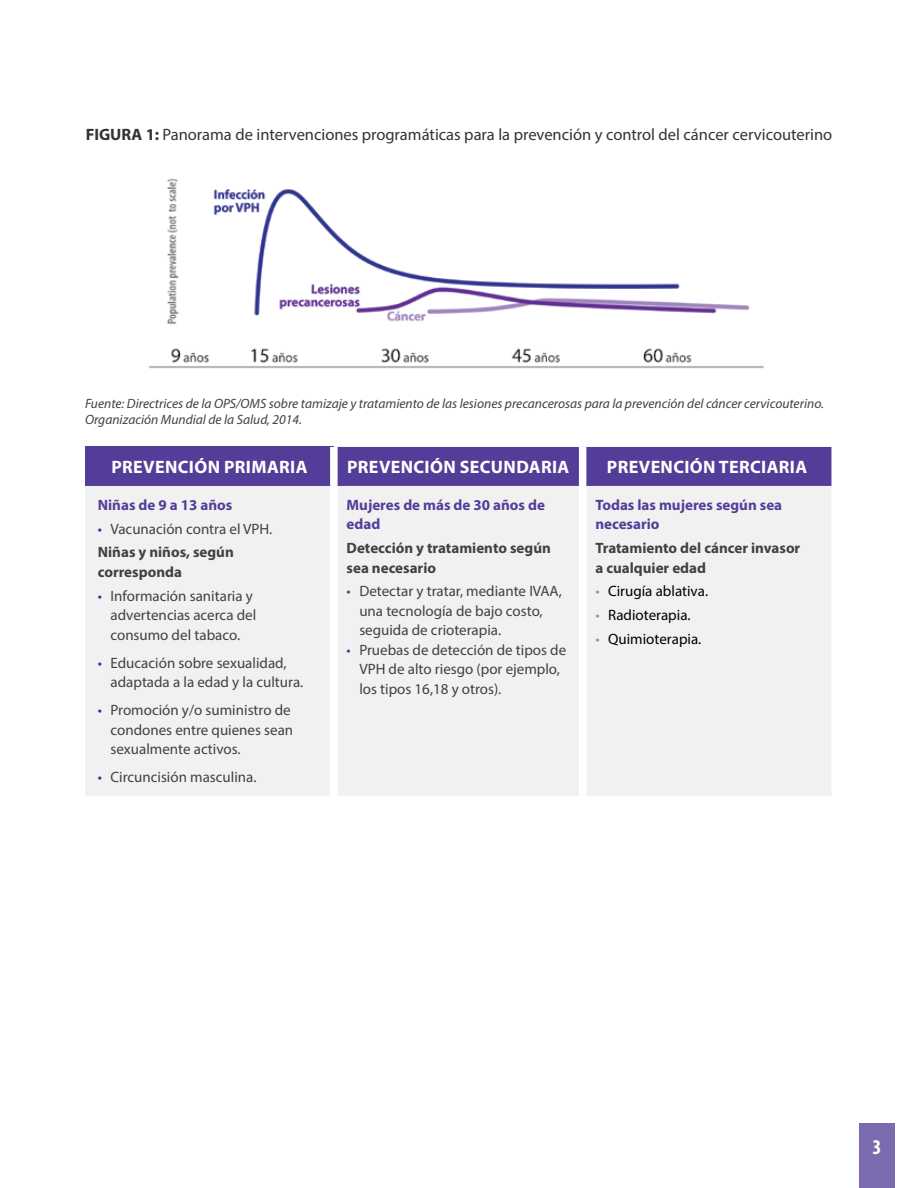
<style>
.page{position:relative;width:918px;height:1188px;background:#fff}
.page>*{position:absolute;margin:0;border:0;box-sizing:border-box;transform-origin:0 0}
.t1{font:700 condensed 21px "Myriad Pro";color:#fff}
.t2{font:700 18px "Myriad Pro";letter-spacing:.02em;color:#fff}
.t3{font:16.5px "Myriad Pro";color:#333}
.t4{font:15px/19.5px "Myriad Pro";color:#414042}
.t5{font:700 15px/19.5px "Myriad Pro";color:#414042}
.t6{font:700 15px/19.5px "Myriad Pro";color:#543d98}
.t7{font:15px "Myriad Pro";color:#000}
.t8{font:italic 13.5px/16.2px "Myriad Pro";color:#414042}
.s1{font-weight:700}
.s2{color:#2f318f}
.s3{color:#9a8cc3}
.s4{color:#543d98}
</style>
<div class="page">
<div style="left:859px;top:1123px;width:36px;height:65px;background:#7c6bb0"></div>
<img style="left:148px;top:178px;width:616px;height:191px">
<div style="left:85px;top:447px;width:249px;height:39px;background:#543d98"></div>
<div style="left:338px;top:447px;width:493px;height:39px;background:#543d98"></div>
<div style="left:85px;top:486px;width:746px;height:310px;background:#f1f1f2"></div>
<div style="left:330px;top:447px;width:8px;height:39px;background:#fff"></div>
<div style="left:579px;top:447px;width:7px;height:39px;background:#fff"></div>
<div style="left:330px;top:486px;width:8px;height:310px;background:#fff"></div>
<div style="left:579px;top:486px;width:7px;height:310px;background:#fff"></div>
<p class="t3" style="left:86px;top:124px;width:748px"><span class="s1">FIGURA 1:</span> Panorama de intervenciones programáticas para la prevención y control del cáncer cervicouterino</p>
<p class="t8" style="left:85px;top:395px;width:740px">Fuente: Directrices de la OPS/OMS sobre tamizaje y tratamiento de las lesiones precancerosas para la prevención del cáncer cervicouterino.<br>Organización Mundial de la Salud, 2014.</p>
<p class="t2" style="left:111px;top:455px;width:198px">PREVENCIÓN PRIMARIA</p>
<p class="t2" style="left:347px;top:455px;width:224px">PREVENCIÓN SECUNDARIA</p>
<p class="t2" style="left:607px;top:455px;width:202px">PREVENCIÓN TERCIARIA</p>
<p class="t6" style="left:98px;top:495px;width:136px">Niñas de 9 a 13 años</p>
<p class="t4" style="left:98px;top:517px;width:176px;line-height:23.7px"><span class="s2">•</span> Vacunación contra el VPH.<br><span class="s1">Niñas y niños, según</span></p>
<p class="t5" style="left:98px;top:562px;width:86px">corresponda</p>
<p class="t4" style="left:111px;top:586px;width:147px;text-indent:-13px"><span class="s2">•</span> Información sanitaria y advertencias acerca del consumo del tabaco.</p>
<p class="t4" style="left:111px;top:653px;width:194px;text-indent:-13px"><span class="s2">•</span> Educación sobre sexualidad, adaptada a la edad y la cultura.</p>
<p class="t4" style="left:111px;top:700px;width:184px;text-indent:-13px"><span class="s2">•</span> Promoción y/o suministro de condones entre quienes sean sexualmente activos.</p>
<p class="t4" style="left:98px;top:767px;width:160px"><span class="s2">•</span> Circuncisión masculina.</p>
<p class="t6" style="left:595px;top:495px;width:188px">Todas las mujeres según sea necesario</p>
<p class="t5" style="left:595px;top:538px;width:206px">Tratamiento del cáncer invasor a cualquier edad</p>
<p class="t7" style="left:595px;top:582px;width:114px"><span class="s3">•</span> Cirugía ablativa.</p>
<p class="t7" style="left:595px;top:606px;width:97px"><span class="s3">•</span> Radioterapia.</p>
<p class="t7" style="left:595px;top:630px;width:107px"><span class="s3">•</span> Quimioterapia.</p>
<p class="t6" style="left:347px;top:495px;width:200px">Mujeres de más de 30 años de edad</p>
<p class="t5" style="left:347px;top:538px;width:206px">Detección y tratamiento según sea necesario</p>
<p class="t4" style="left:359px;top:581px;width:204px;text-indent:-13px"><span class="s4">•</span> Detectar y tratar, mediante IVAA, una tecnología de bajo costo, seguida de crioterapia.</p>
<p class="t4" style="left:359px;top:640px;width:208px;text-indent:-13px"><span class="s4">•</span> Pruebas de detección de tipos de<br>VPH de alto riesgo (por ejemplo, los tipos 16,18 y otros).</p>
<h1 class="t1" style="left:873px;top:1134px;width:10px">3</h1>
</div>
